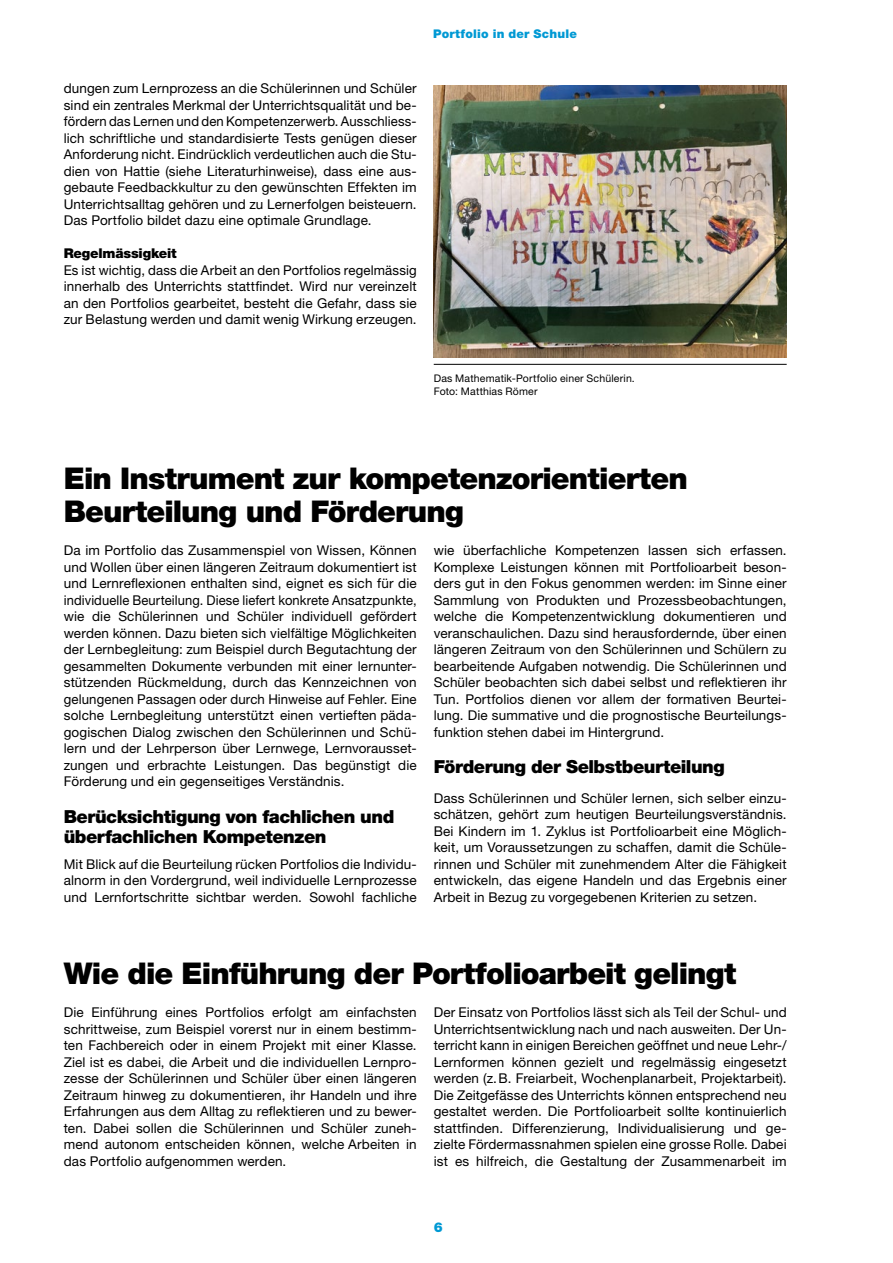
<style>
.page{position:relative;width:893px;height:1263px;background:#fff}
.page>*{position:absolute;margin:0;border:0;box-sizing:border-box;transform-origin:0 0}
.h2_spaltenspanne{font:900 30px/33px "Helvetica Neue LT Std";letter-spacing:-.03em;color:#000}
.h8{font:900 18px/20.2px "Helvetica Neue LT Std";letter-spacing:-.03em;color:#000}
.t1{font:13.5px/16.5px "Helvetica Neue LT Std";letter-spacing:.01em;color:#000;text-align:justify}
.h9{font:900 13.5px "Helvetica Neue LT Std";letter-spacing:-.015em;color:#000}
.t2{font:900 13.5px "Helvetica Neue LT Std";color:#0099d4}
.t3{font:900 12px "Helvetica Neue LT Std";letter-spacing:.015em;color:#0099d4}
.p_legende{font:10.5px/13.5px "Helvetica Neue LT Std";letter-spacing:.015em;color:#000}
</style>
<div class="page">
<hr style="left:434px;top:364px;width:353px;height:1px;background:#000">
<img style="left:434px;top:85px;width:353px;height:272px">
<p class="t3" style="left:433px;top:27px;width:145px">Portfolio in der Schule</p>
<p class="t1" style="left:64px;top:80px;width:354px">dungen zum Lernprozess an die Schülerinnen und Schüler sind ein zentrales Merkmal der Unterrichtsqualität und be&shy;fördern das Lernen und den Kompetenzerwerb. Ausschliess&shy;lich schriftliche und standardisierte Tests genügen dieser Anforderung nicht. Eindrücklich verdeutlichen auch die Stu&shy;dien von Hattie (siehe Literaturhinweise), dass eine aus&shy;gebaute Feedbackkultur zu den gewünschten Effekten im Unterrichtsalltag gehören und zu Lernerfolgen beisteuern.<br>Das Portfolio bildet dazu eine optimale Grundlage.</p>
<p class="h9" style="left:64px;top:245px;width:114px">Regelmässigkeit</p>
<p class="t1" style="left:64px;top:261px;width:354px">Es ist wichtig, dass die Arbeit an den Portfolios regelmässig innerhalb des Unterrichts stattfindet. Wird nur vereinzelt an den Portfolios gearbeitet, besteht die Gefahr, dass sie zur Belastung werden und damit wenig Wirkung erzeugen.</p>
<p class="p_legende" style="left:434px;top:371px;width:203px">Das Mathematik-Portfolio einer Schülerin.<br>Foto: Matthias Römer</p>
<p class="h2_spaltenspanne" style="left:64px;top:462px;width:625px">Ein Instrument zur kompetenzorientierten<br>Beurteilung und Förderung</p>
<p class="t1" style="left:64px;top:542px;width:354px">Da im Portfolio das Zusammenspiel von Wissen, Können und Wollen über einen längeren Zeitraum dokumentiert ist und Lernreflexionen enthalten sind, eignet es sich für die individuelle Beurteilung. Diese liefert konkrete Ansatzpunkte, wie die Schülerinnen und Schüler individuell gefördert werden können. Dazu bieten sich vielfältige Möglichkeiten der Lernbegleitung: zum Beispiel durch Begutachtung der gesammelten Dokumente verbunden mit einer lernunter&shy;stützenden Rückmeldung, durch das Kennzeichnen von gelungenen Passagen oder durch Hinweise auf Fehler. Eine solche Lernbegleitung unterstützt einen vertieften päda&shy;gogischen Dialog zwischen den Schülerinnen und Schü&shy;lern und der Lehrperson über Lernwege, Lernvorausset&shy;zungen und erbrachte Leistungen. Das begünstigt die Förderung und ein gegenseitiges Verständnis.</p>
<p class="h8" style="left:64px;top:806px;width:332px">Berücksichtigung von fachlichen und überfachlichen Kompetenzen</p>
<p class="t1" style="left:64px;top:855px;width:354px">Mit Blick auf die Beurteilung rücken Portfolios die Individu&shy;alnorm in den Vordergrund, weil individuelle Lernprozesse und Lernfortschritte sichtbar werden. Sowohl fachliche</p>
<p class="t1" style="left:434px;top:542px;width:354px">wie überfachliche Kompetenzen lassen sich erfassen.<br>Komplexe Leistungen können mit Portfolioarbeit beson&shy;ders gut in den Fokus genommen werden: im Sinne einer Sammlung von Produkten und Prozessbeobachtungen, welche die Kompetenzentwicklung dokumentieren und veranschaulichen. Dazu sind herausfordernde, über einen längeren Zeitraum von den Schülerinnen und Schülern zu bearbeitende Aufgaben notwendig. Die Schülerinnen und Schüler beobachten sich dabei selbst und reflektieren ihr Tun. Portfolios dienen vor allem der formativen Beurtei&shy;lung. Die summative und die prognostische Beurteilungs&shy;funktion stehen dabei im Hintergrund.</p>
<p class="h8" style="left:434px;top:757px;width:293px">Förderung der Selbstbeurteilung</p>
<p class="t1" style="left:434px;top:789px;width:354px">Dass Schülerinnen und Schüler lernen, sich selber einzu&shy;schätzen, gehört zum heutigen Beurteilungsverständnis.<br>Bei Kindern im 1. Zyklus ist Portfolioarbeit eine Möglich&shy;keit, um Voraussetzungen zu schaffen, damit die Schüle&shy;rinnen und Schüler mit zunehmendem Alter die Fähigkeit entwickeln, das eigene Handeln und das Ergebnis einer Arbeit in Bezug zu vorgegebenen Kriterien zu setzen.</p>
<p class="h2_spaltenspanne" style="left:64px;top:957px;width:674px">Wie die Einführung der Portfolioarbeit gelingt</p>
<p class="t1" style="left:64px;top:1004px;width:354px">Die Einführung eines Portfolios erfolgt am einfachsten schrittweise, zum Beispiel vorerst nur in einem bestimm&shy;ten Fachbereich oder in einem Projekt mit einer Klasse.<br>Ziel ist es dabei, die Arbeit und die individuellen Lernpro&shy;zesse der Schülerinnen und Schüler über einen längeren Zeitraum hinweg zu dokumentieren, ihr Handeln und ihre Erfahrungen aus dem Alltag zu reflektieren und zu bewer&shy;ten. Dabei sollen die Schülerinnen und Schüler zuneh&shy;mend autonom entscheiden können, welche Arbeiten in das Portfolio aufgenommen werden.</p>
<p class="t1" style="left:434px;top:1004px;width:354px">Der Einsatz von Portfolios lässt sich als Teil der Schul- und Unterrichtsentwicklung nach und nach ausweiten. Der Un&shy;terricht kann in einigen Bereichen geöffnet und neue Lehr-/ Lernformen können gezielt und regelmässig eingesetzt werden (z.B. Freiarbeit, Wochenplanarbeit, Projektarbeit).<br>Die Zeitgefässe des Unterrichts können entsprechend neu gestaltet werden. Die Portfolioarbeit sollte kontinuierlich stattfinden. Differenzierung, Individualisierung und ge&shy;zielte Fördermassnahmen spielen eine grosse Rolle. Dabei ist es hilfreich, die Gestaltung der Zusammenarbeit im</p>
<p class="t2" style="left:434px;top:1219px;width:11px">6</p>
</div>
